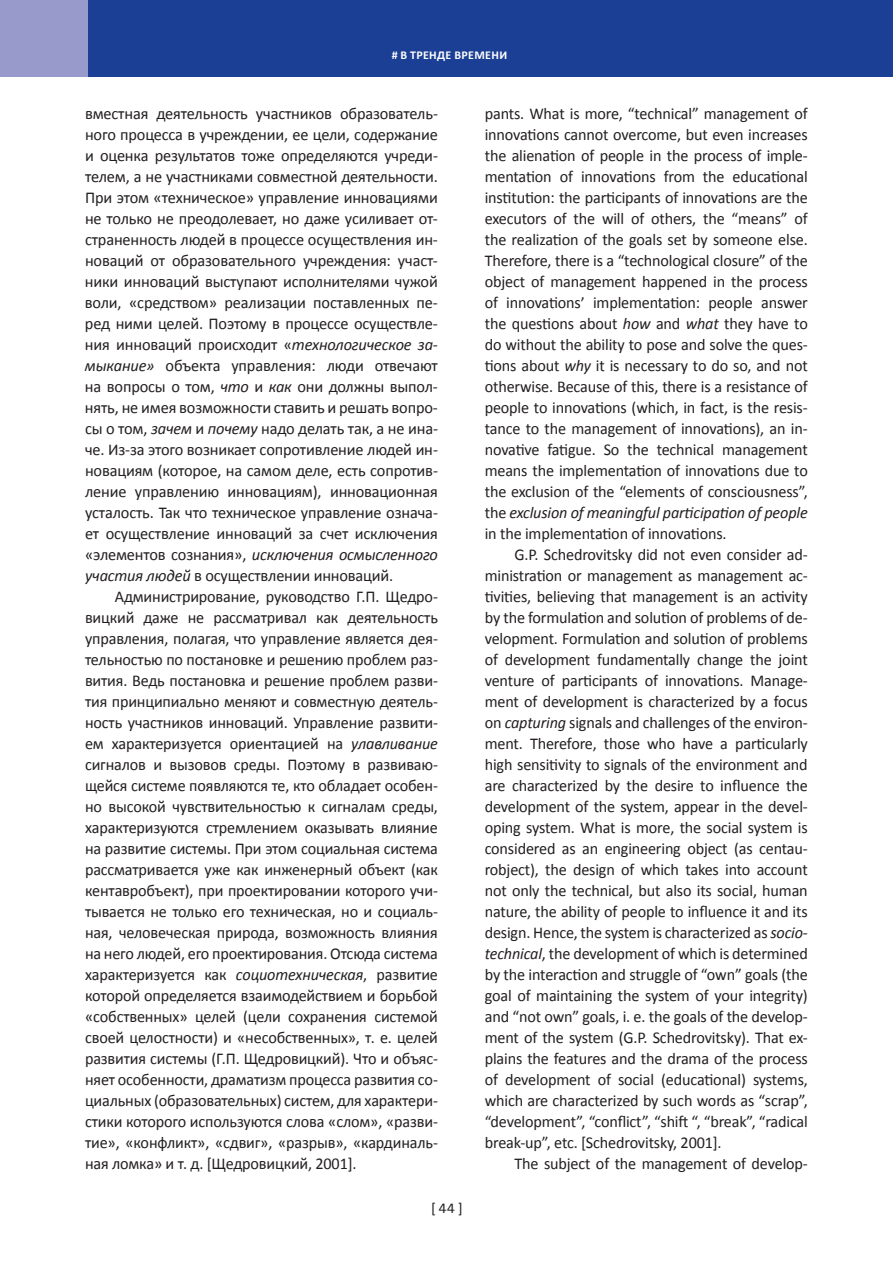
<style>
.page{position:relative;width:893px;height:1263px;background:#fff}
.page>*{position:absolute;margin:0;border:0;box-sizing:border-box;transform-origin:0 0}
.t1{font:16.5px/21px "Calibri";letter-spacing:-.01em;color:#231f20;text-align:justify}
.t2{font:15px "Calibri";color:#231f20}
.t3{font:700 12px "Calibri";color:#fff}
.s1{font-style:italic}
</style>
<div class="page">
<div style="left:0;top:0;width:893px;height:77px;background:#1b3f94"></div>
<div style="left:0;top:0;width:88px;height:77px;background:#979aca"></div>
<p class="t3" style="left:392px;top:47px;width:27px"># в тренде</p>
<p class="t3" style="left:454px;top:47px;width:9px">времени</p>
<p class="t1" style="left:85px;top:103px;width:354px">вместная деятельность участников образователь&shy;ного процесса в учреждении, ее цели, содержание и оценка результатов тоже определяются учреди&shy;телем, а не участниками совместной деятельности.<br>При этом «техническое» управление инновациями не только не преодолевает, но даже усиливает от&shy;страненность людей в процессе осуществления ин&shy;новаций от образовательного учреждения: участ&shy;ники инноваций выступают исполнителями чужой воли, «средством» реализации поставленных пе&shy;ред ними целей. Поэтому в процессе осуществле&shy;ния инноваций происходит «<span class="s1">технологическое за&shy;мыкание»</span> объекта управления: люди отвечают на вопросы о том, <span class="s1">что</span> и <span class="s1">как</span> они должны выпол&shy;нять, не имея возможности ставить и решать вопро&shy;сы о том, <span class="s1">зачем</span> и <span class="s1">почему</span> надо делать так, а не ина&shy;че. Из-за этого возникает сопротивление людей ин&shy;новациям (которое, на самом деле, есть сопротив&shy;ление управлению инновациям), инновационная усталость. Так что техническое управление означа&shy;ет осуществление инноваций за счет исключения «элементов сознания», <span class="s1">исключения осмысленного участия людей</span> в осуществлении инноваций.</p>
<p class="t1" style="left:85px;top:586px;width:354px;text-indent:30px">Администрирование, руководство Г.П. Щедро&shy;вицкий даже не рассматривал как деятельность управления, полагая, что управление является дея&shy;тельностью по постановке и решению проблем раз&shy;вития. Ведь постановка и решение проблем разви&shy;тия принципиально меняют и совместную деятель&shy;ность участников инноваций. Управление развити&shy;ем характеризуется ориентацией на <span class="s1">улавливание </span>сигналов и вызовов среды. Поэтому в развиваю&shy;щейся системе появляются те, кто обладает особен&shy;но высокой чувствительностью к сигналам среды, характеризуются стремлением оказывать влияние на развитие системы. При этом социальная система рассматривается уже как инженерный объект (как кентавробъект), при проектировании которого учи&shy;тывается не только его техническая, но и социаль&shy;ная, человеческая природа, возможность влияния на него людей, его проектирования. Отсюда система характеризуется как <span class="s1">социотехническая</span>, развитие которой определяется взаимодействием и борьбой «собственных» целей (цели сохранения системой своей целостности) и «несобственных», т. е. целей развития системы (Г.П. Щедровицкий). Что и объяс&shy;няет особенности, драматизм процесса развития со&shy;циальных (образовательных) систем, для характери&shy;стики которого используются слова «слом», «разви&shy;тие», «конфликт», «сдвиг», «разрыв», «кардиналь&shy;ная ломка» и т. д. [Щедровицкий, 2001].</p>
<p class="t2" style="left:431px;top:1198px;width:33px">[ 44 ]</p>
<p class="t1" style="left:485px;top:103px;width:325px">pants. What is more, “technical” management of innovations cannot overcome, but even increases the alienation of people in the process of imple&shy;mentation of innovations from the educational institution: the participants of innovations are the executors of the will of others, the “means” of the realization of the goals set by someone else.<br>Therefore, there is a “technological closure” of the object of management happened in the process of innovations</p>
<p class="t1" style="left:485px;top:292px;width:325px;text-indent:108px">implementation: people answer the questions about <span class="s1">how</span> and <span class="s1">what</span> they have to do without the ability to pose and solve the ques&shy;tions about <span class="s1">why</span> it is necessary to do so, and not otherwise. Because of this, there is a resistance of people to innovations (which, in fact, is the resis&shy;tance to the management of innovations), an in&shy;novative fatigue. So the technical management means the implementation of innovations due to the exclusion of the “elements of consciousness”, the <span class="s1">exclusion of meaningful participation of people </span>in the implementation of innovations.</p>
<p class="t1" style="left:485px;top:544px;width:325px;text-indent:30px">G.P. Schedrovitsky did not even consider ad&shy;ministration or management as management ac&shy;tivities, believing that management is an activity by the formulation and solution of problems of de&shy;velopment. Formulation and solution of problems of development fundamentally change the joint venture of participants of innovations. Manage&shy;ment of development is characterized by a focus on <span class="s1">capturing</span> signals and challenges of the environ&shy;ment. Therefore, those who have a particularly high sensitivity to signals of the environment and are characterized by the desire to influence the development of the system, appear in the devel&shy;oping system. What is more, the social system is considered as an engineering object (as centau&shy;robject), the design of which takes into account not only the technical, but also its social, human nature, the ability of people to influence it and its design. Hence, the system is characterized as <span class="s1">socio&shy;technical</span>, the development of which is determined by the interaction and struggle of “own” goals (the goal of maintaining the system of your integrity) and “not own” goals, i. e. the goals of the develop&shy;ment of the system (G.P. Schedrovitsky). That ex&shy;plains the features and the drama of the process of development of social (educational) systems, which are characterized by such words as “scrap”, “development”, “conflict”, “shift “, “break”, “radical break-up”, etc. [Schedrovitsky, 2001].</p>
<p class="t1" style="left:514px;top:1153px;width:295px">The subject of the management of develop-</p>
<p class="t1" style="left:581px;top:283px;width:6px">,</p>
</div>
